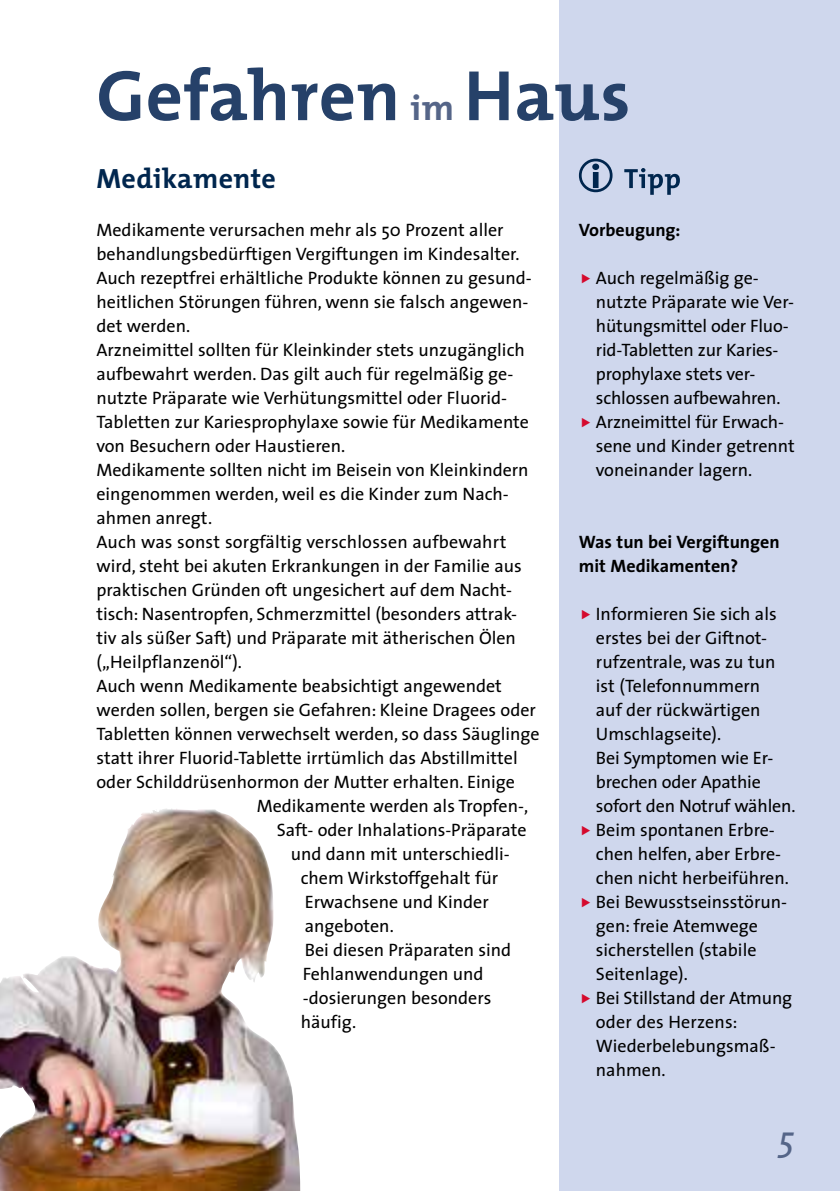
<style>
.page{position:relative;width:840px;height:1191px;background:#fff}
.page>*{position:absolute;margin:0;border:0;box-sizing:border-box;transform-origin:0 0}
.t1{font:700 72px "The Mix";letter-spacing:.01em;color:#264169}
.t2{font:italic 36px "The Sans";color:#556588}
.t3{font:700 28px "The Mix";letter-spacing:.015em;color:#00264e}
.t4{font:18px/24px "The Sans";color:#000}
.t5{font:700 18px/24px "The Sans";color:#000}
.s1{font-size:36px;color:#556588}
</style>
<div class="page">
<div style="left:558px;top:0;width:281px;height:1191px;background:#cfd7ed"></div>
<img style="left:0;top:809px;width:300px;height:382px">
<svg style="left:624px;top:168px;width:55px;height:27px"></svg>
<svg style="left:578px;top:159px;width:34px;height:33px"></svg>
<h1 class="t1" style="left:96px;top:36px;width:535px">Gefahren <span class="s1">im</span> Haus</h1>
<h3 class="t3" style="left:96px;top:155px;width:181px">Medikamente</h3>
<p class="t4" style="left:96px;top:217px;width:408px">Medikamente verursachen mehr als 50 Prozent aller</p>
<p class="t4" style="left:96px;top:241px;width:424px">behandlungsbedürftigen Vergiftungen im Kindesalter.</p>
<p class="t4" style="left:96px;top:265px;width:435px">Auch rezeptfrei erhältliche Produkte können zu gesund-</p>
<p class="t4" style="left:96px;top:289px;width:433px">heitlichen Störungen führen, wenn sie falsch angewen-</p>
<p class="t4" style="left:96px;top:313px;width:95px">det werden.</p>
<p class="t4" style="left:96px;top:337px;width:429px">Arzneimittel sollten für Kleinkinder stets unzugänglich</p>
<p class="t4" style="left:96px;top:361px;width:414px">aufbewahrt werden. Das gilt auch für regelmäßig ge--</p>
<p class="t4" style="left:96px;top:385px;width:412px">nutzte Präparate wie Verhütungsmittel oder Fluorid-</p>
<p class="t4" style="left:96px;top:409px;width:434px">Tabletten zur Kariesprophylaxe sowie für Medikamente</p>
<p class="t4" style="left:96px;top:433px;width:250px">von Besuchern oder Haustieren.</p>
<p class="t4" style="left:96px;top:457px;width:433px">Medikamente sollten nicht im Beisein von Kleinkindern</p>
<p class="t4" style="left:96px;top:481px;width:412px">eingenommen werden, weil es die Kinder zum Nach-</p>
<p class="t4" style="left:96px;top:505px;width:117px">ahmen anregt.</p>
<p class="t4" style="left:96px;top:529px;width:411px">Auch was sonst sorgfältig verschlossen aufbewahrt</p>
<p class="t4" style="left:96px;top:553px;width:426px">wird, steht bei akuten Erkrankungen in der Familie aus</p>
<p class="t4" style="left:96px;top:577px;width:415px">praktischen Gründen oft ungesichert auf dem Nacht-</p>
<p class="t4" style="left:96px;top:601px;width:422px">tisch: Nasentropfen, Schmerzmittel (besonders attrak-</p>
<p class="t4" style="left:96px;top:625px;width:421px">tiv als süßer Saft) und Präparate mit ätherischen Ölen</p>
<p class="t4" style="left:96px;top:649px;width:147px">(„Heilpflanzenöl“).</p>
<p class="t4" style="left:96px;top:673px;width:407px">Auch wenn Medikamente beabsichtigt angewendet</p>
<p class="t4" style="left:96px;top:697px;width:440px">werden sollen, bergen sie Gefahren: Kleine Dragees oder</p>
<p class="t4" style="left:96px;top:721px;width:444px">Tabletten können verwechselt werden, so dass Säuglinge</p>
<p class="t4" style="left:96px;top:745px;width:422px">statt ihrer Fluorid-Tablette irrtümlich das Abstillmittel</p>
<p class="t4" style="left:96px;top:769px;width:420px">oder Schilddrüsenhormon der Mutter erhalten. Einige</p>
<p class="t4" style="left:256px;top:793px;width:273px">Medikamente werden als Tropfen-,</p>
<p class="t4" style="left:276px;top:817px;width:251px">Saft- oder Inhalations-Präparate</p>
<p class="t4" style="left:290px;top:841px;width:220px">und dann mit unterschiedli-</p>
<p class="t4" style="left:300px;top:865px;width:199px">chem Wirkstoffgehalt für</p>
<p class="t4" style="left:304px;top:889px;width:185px">Erwachsene und Kinder</p>
<p class="t4" style="left:304px;top:913px;width:90px">angeboten.</p>
<p class="t4" style="left:304px;top:937px;width:208px">Bei diesen Präparaten sind</p>
<p class="t4" style="left:302px;top:961px;width:182px">Fehlanwendungen und</p>
<p class="t4" style="left:302px;top:985px;width:190px">-dosierungen besonders</p>
<p class="t4" style="left:300px;top:1009px;width:57px">häufig.</p>
<p class="t5" style="left:578px;top:217px;width:103px">Vorbeugung:</p>
<p class="t4" style="left:595px;top:265px;width:200px">Auch regelmäßig ge&shy;nutzte Präparate wie Ver&shy;hütungsmittel oder Fluo&shy;rid-Tabletten zur Karies&shy;prophylaxe stets ver&shy;schlossen aufbewahren.<br>Arzneimittel für Erwach--- sene und Kinder getrennt voneinander lagern.</p>
<p class="t5" style="left:578px;top:529px;width:202px">Was tun bei Vergiftungen mit Medikamenten?</p>
<p class="t4" style="left:595px;top:601px;width:201px">Informieren Sie sich als erstes bei der Giftnot&shy;rufzentrale, was zu tun ist (Telefonnummern<br>auf der rückwärtigen<br>Umschlagseite).<br>Bei Symptomen wie Er&shy;brechen oder Apathie sofort den Notruf wählen.<br>Beim spontanen Erbre&shy;chen helfen, aber Erbre&shy;chen nicht herbeiführen.<br>Bei Bewusstseinsstörun&shy;gen: freie Atemwege sicherstellen (stabile<br>Seitenlage).<br>Bei Stillstand der Atmung oder des Herzens:<br>Wiederbelebungsmaß&shy;nahmen.</p>
<h2 class="t2" style="left:778px;top:1108px;width:18px">5</h2>
</div>
